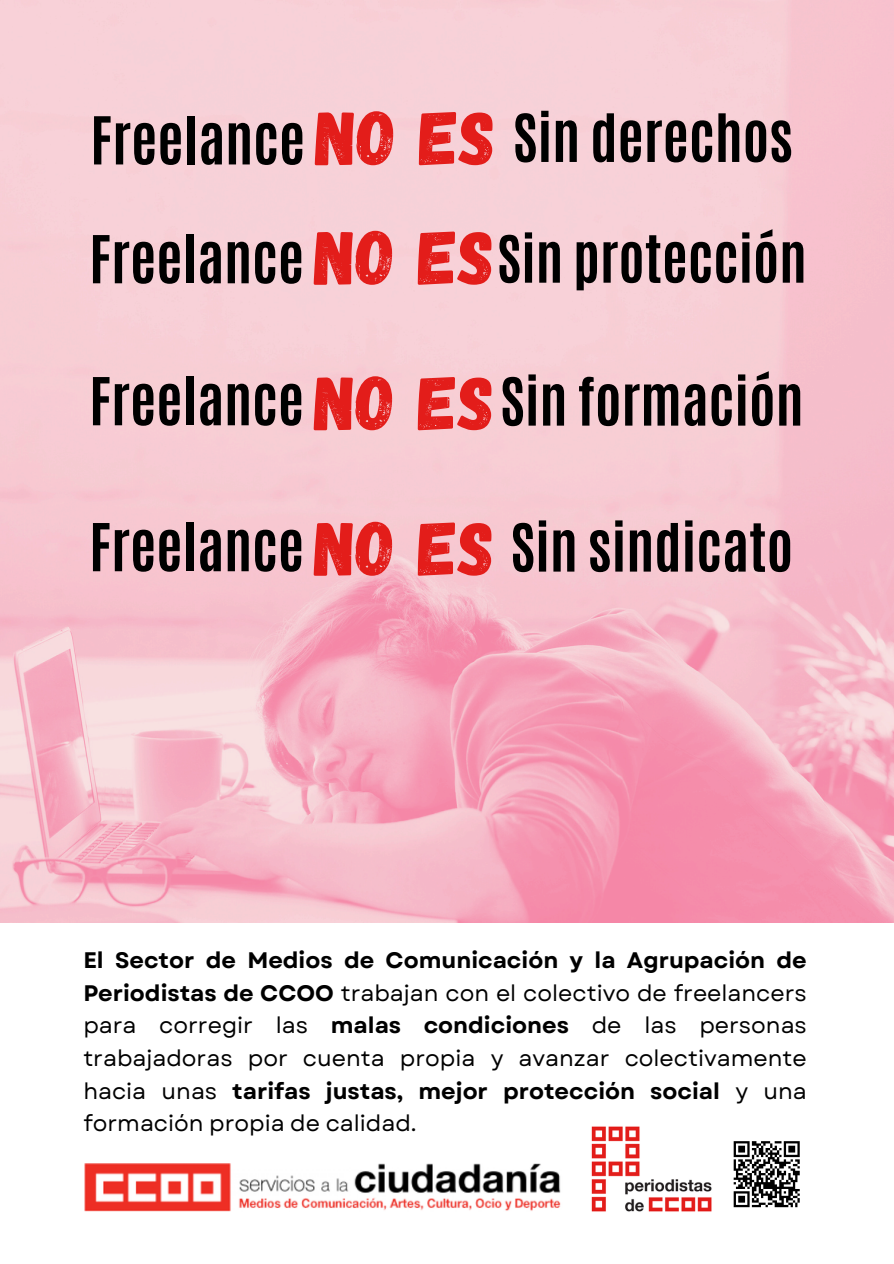
<style>
.page{position:relative;width:894px;height:1264px;background:#fff}
.page>*{position:absolute;margin:0;border:0;box-sizing:border-box;transform-origin:0 0}
.t1{font:76.35px/145.4px "Gagalin";color:#e31d1a}
.t2{font:700 56.1px "Antonio";color:#000}
.t3{font:700 55.2px "Antonio";color:#000}
.t4{font:22.5px/32.7px "Garet";color:#000;text-align:justify}
.s1{font-family:"Gagalin";font-weight:400;font-size:76.35px;color:#e31d1a}
.s2{font-weight:700}
</style>
<div class="page">
<img style="left:0;top:0;width:893px;height:923px">
<img style="left:84px;top:1163px;width:477px;height:48px">
<img style="left:591px;top:1126px;width:121px;height:86px">
<svg style="left:733px;top:1141px;width:67px;height:67px"></svg>
<h2 class="t2" style="left:90px;top:100px;width:216px">Freelance</h2>
<h2 class="t2" style="left:512px;top:98px;width:282px">Sin derechos</h2>
<h1 class="t1" style="left:315px;top:62px;width:182px">NO ES</h1>
<h2 class="t2" style="left:89px;top:219px;width:216px">Freelance</h2>
<h3 class="t3" style="left:496px;top:219px;width:311px">Sin protección</h3>
<h1 class="t1" style="left:314px;top:181px;width:182px">NO ES<br>NO ES</h1>
<h2 class="t2" style="left:89px;top:361px;width:216px">Freelance</h2>
<h2 class="t2" style="left:500px;top:361px;width:305px">Sin formación</h2>
<h2 class="t2" style="left:89px;top:507px;width:705px">Freelance <span class="s1">NO ES</span> Sin sindicato</h2>
<p class="t4" style="left:83px;top:944px;width:724px"><span class="s2">El Sector de Medios de Comunicación y la Agrupación de Periodistas de CCOO</span> trabajan con el colectivo de freelancers para corregir las <span class="s2">malas condiciones</span> de las personas trabajadoras por cuenta propia y avanzar colectivamente hacia unas <span class="s2">tarifas justas, mejor protección social</span> y una formación propia de calidad.</p>
</div>
